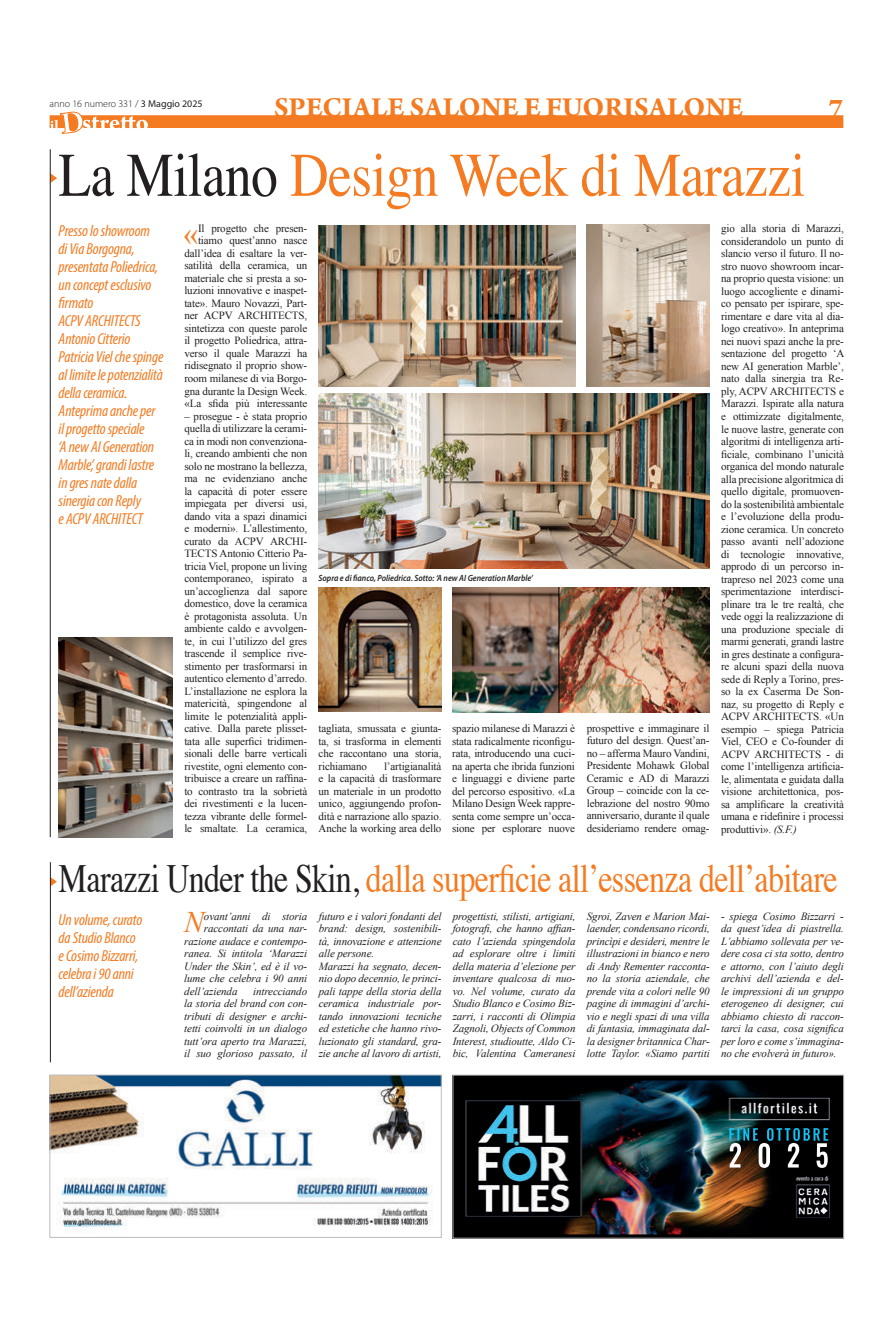
<style>
.page{position:relative;width:893px;height:1333px;background:#fff}
.page>*{position:absolute;margin:0;border:0;box-sizing:border-box;transform-origin:0 0}
.t1{font:62px "Times";letter-spacing:-.01em;color:#f47b21;scale:.86 1}
.t2{font:40px "Times";letter-spacing:-.02em;color:#f47b21;scale:.8 1}
.t3{font:29.9px "Times New Roman";color:#f47b21}
.t4{font:italic 29.9px "Times New Roman";color:#f47b21}
.t5{font:700 29px "Arno Pro";color:#f47b21}
.t6{font:italic condensed 16px/18px "Myriad Pro";letter-spacing:-.01em;color:#f47b21}
.t7{font:11px/12.5px "Times New Roman";letter-spacing:-.01em;color:#231f20;text-align:justify}
.t8{font:italic 11px/12.5px "Times New Roman";letter-spacing:-.01em;color:#231f20;text-align:justify}
.t9{font:300 10px "Myriad Pro";color:#231f20}
.t10{font:italic 600 9px "Myriad Pro";color:#231f20;scale:.9 1}
.s1{font-weight:400}
.s2{color:#231f20}
.s3{font-style:italic}
</style>
<div class="page">
<div style="left:50px;top:115px;width:793px;height:13px;background:#f47b21"></div>
<svg style="left:50px;top:111px;width:98px;height:23px"></svg>
<svg style="left:51px;top:174px;width:6px;height:9px"></svg>
<hr style="left:50px;top:149px;width:1px;height:688px;background:#231f20">
<svg style="left:51px;top:877px;width:6px;height:9px"></svg>
<hr style="left:50px;top:862px;width:1px;height:200px;background:#231f20">
<img style="left:318px;top:393px;width:392px;height:175px">
<img style="left:318px;top:225px;width:257px;height:162px">
<img style="left:318px;top:587px;width:123px;height:124px">
<img style="left:587px;top:224px;width:123px;height:163px">
<img style="left:59px;top:637px;width:114px;height:200px">
<img style="left:453px;top:587px;width:257px;height:125px">
<img style="left:52px;top:1076px;width:388px;height:151px">
<div style="left:50px;top:1074px;width:392px;height:163px;border:1px solid #bcbdc0"></div>
<img style="left:455px;top:1076px;width:387px;height:160px">
<div style="left:453px;top:1074px;width:391px;height:164px;border:1px solid #bcbdc0"></div>
<svg style="left:729px;top:1127px;width:99px;height:40px;background:#33484c"></svg>
<p class="t9" style="left:50px;top:98px;width:155px">anno 16 numero 331 / <span class="s1">3 Maggio 2025</span></p>
<h3 class="t5" style="left:274px;top:90px;width:471px">SPECIALE SALONE E FUORISALONE</h3>
<h3 class="t5" style="left:829px;top:91px;width:16px">7</h3>
<h1 class="t1" style="left:59px;top:117px;width:870px"><span class="s2">La Milano</span> Design Week di Marazzi</h1>
<p class="t6" style="left:59px;top:222px;width:106px">Presso lo showroom<br>di Via Borgogna, presentata Poliedrica, un concept esclusivo firmato<br>ACPV ARCHITECTS<br>Antonio Citterio<br>Patricia Viel che spinge al limite le potenzialità della ceramica.<br>Anteprima anche per il progetto speciale<br>‘A new AI Generation<br>Marble’, grandi lastre in gres nate dalla sinergia con Reply<br>e ACPV ARCHITECT</p>
<p class="t7" style="left:184px;top:222px;width:124px;text-align:right">Il progetto che presen&shy;tiamo quest’anno nasce dall’idea di esaltare la ver&shy;satilità della ceramica, un materiale che si presta a so&shy;luzioni innovative e inaspet&shy;tate». Mauro Novazzi, Part&shy;ner ACPV ARCHITECTS, sintetizza con queste parole il progetto Poliedrica, attra&shy;verso il quale Marazzi ha ridisegnato il proprio show&shy;room milanese di via Borgo&shy;gna durante la Design Week. «La sfida più interessante</p>
<p class="t7" style="left:184px;top:409px;width:124px">– prosegue - è stata proprio quella di utilizzare la cerami&shy;ca in modi non convenziona&shy;li, creando ambienti che non solo ne mostrano la bellezza, ma ne evidenziano anche la capacità di poter essere impiegata per diversi usi, dando vita a spazi dinamici e moderni». L’allestimento, curato da ACPV ARCHI-TECTS Antonio Citterio Pa&shy;tricia Viel, propone un living contemporaneo, ispirato a un’accoglienza dal sapore domestico, dove la ceramica è protagonista assoluta. Un ambiente caldo e avvolgen&shy;te, in cui l’utilizzo del gres trascende il semplice rive&shy;stimento per trasformarsi in autentico elemento d’arredo.<br>L’installazione ne esplora la matericità, spingendone al limite le potenzialità appli&shy;cative. Dalla parete plisset&shy;tata alle superfici tridimen&shy;sionali delle barre verticali rivestite, ogni elemento con&shy;tribuisce a creare un raffina&shy;to contrasto tra la sobrietà dei rivestimenti e la lucen&shy;tezza vibrante delle formel&shy;le smaltate. La ceramica,</p>
<h3 class="t3" style="left:183px;top:217px;width:16px">«</h3>
<p class="t10" style="left:318px;top:572px;width:240px">Sopra e di fianco, Poliedrica. Sotto: ‘A new AI Generation Marble’</p>
<p class="t7" style="left:319px;top:722px;width:124px">tagliata, smussata e giunta&shy;ta, si trasforma in elementi che raccontano una storia, richiamano</p>
<p class="t7" style="left:319px;top:759px;width:124px;text-indent:65px">l’artigianalità e la capacità di trasformare un materiale in un prodotto unico, aggiungendo profon&shy;dità e narrazione allo spazio.<br>Anche la working area dello</p>
<p class="t7" style="left:452px;top:722px;width:124px">spazio milanese di Marazzi è stata radicalmente riconfigu&shy;rata, introducendo una cuci&shy;na aperta che ibrida funzioni e linguaggi e diviene parte del percorso espositivo. «La Milano Design Week rappre&shy;senta come sempre un’occa&shy;sione per esplorare nuove</p>
<p class="t7" style="left:587px;top:721px;width:124px">prospettive e immaginare il futuro del design. Quest’an&shy;no – afferma Mauro Vandini, Presidente Mohawk Global Ceramic e AD di Marazzi Group – coincide con la ce&shy;lebrazione del nostro 90mo anniversario, durante il quale desideriamo rendere omag-</p>
<p class="t7" style="left:721px;top:222px;width:125px">gio alla storia di Marazzi, considerandolo un punto di slancio verso il futuro. Il no&shy;stro nuovo showroom incar&shy;na proprio questa visione: un luogo accogliente e dinami&shy;co pensato per ispirare, spe&shy;rimentare e dare vita al dia&shy;logo creativo». In anteprima nei nuovi spazi anche la pre&shy;sentazione del progetto ‘A new AI generation Marble’, nato dalla sinergia tra Re&shy;ply, ACPV ARCHITECTS e Marazzi. Ispirate alla natura e ottimizzate digitalmente, le nuove lastre, generate con algoritmi di intelligenza arti&shy;ficiale, combinano l’unicità organica del mondo naturale alla precisione algoritmica di quello digitale, promuoven&shy;do la sostenibilità ambientale e l’evoluzione della produ&shy;zione ceramica. Un concreto passo avanti nell’adozione di tecnologie innovative, approdo di un percorso in&shy;trapreso nel 2023 come una sperimentazione interdisci&shy;plinare tra le tre realtà, che vede oggi la realizzazione di una produzione speciale di marmi generati, grandi lastre in gres destinate a configura&shy;re alcuni spazi della nuova sede di Reply a Torino, pres&shy;so la ex Caserma De Son&shy;naz, su progetto di Reply e ACPV ARCHITECTS. «Un esempio – spiega Patricia Viel, CEO e Co-founder di ACPV ARCHITECTS - di come l’intelligenza artificia&shy;le, alimentata e guidata dalla visione architettonica, pos&shy;sa amplificare la creatività umana e ridefinire i processi produttivi». <span class="s3">(S.F.)</span></p>
<h2 class="t2" style="left:59px;top:841px;width:975px"><span class="s2">Marazzi Under the Skin,</span> dalla superficie all’essenza dell’abitare</h2>
<h3 class="t6" style="left:59px;top:910px;width:85px">Un volume, curato da Studio Blanco e Cosimo Bizzarri, celebra i 90 anni dell’azienda</h3>
<p class="t8" style="left:319px;top:909px;width:124px;text-align:left">futuro e i valori fondanti del brand: design, sostenibili&shy;tà, innovazione e attenzione alle persone.<br>Marazzi ha segnato, decen&shy;nio dopo decennio, le princi&shy;pali tappe della storia della ceramica industriale por&shy;tando innovazioni tecniche ed estetiche che hanno rivo&shy;luzionato gli standard, gra&shy;zie anche al lavoro di artisti,</p>
<p class="t8" style="left:453px;top:909px;width:124px">progettisti, stilisti, artigiani, fotografi, che hanno affian&shy;cato l’azienda spingendola ad esplorare oltre i limiti della materia d’elezione per inventare qualcosa di nuo&shy;vo. Nel volume, curato da Studio Blanco e Cosimo Biz&shy;zarri, i racconti di Olimpia Zagnoli, Objects of Common Interest, studioutte, Aldo Ci&shy;bic, Valentina Cameranesi</p>
<p class="t8" style="left:587px;top:909px;width:124px">Sgroi, Zaven e Marion Mai&shy;laender, condensano ricordi, princìpi e desideri, mentre le illustrazioni in bianco e nero di Andy Rementer racconta&shy;no la storia aziendale, che prende vita a colori nelle 90 pagine di immagini d’archi&shy;vio e negli spazi di una villa di fantasia, immaginata dal&shy;la designer britannica Char&shy;lotte Taylor. «Siamo partiti</p>
<p class="t8" style="left:721px;top:909px;width:124px">- spiega Cosimo Bizzarri - da quest’idea di piastrella.<br>L’abbiamo sollevata per ve&shy;dere cosa ci sta sotto, dentro e attorno, con l’aiuto degli archivi dell’azienda e del&shy;le impressioni di un gruppo eterogeneo di designer, cui abbiamo chiesto di raccon&shy;tarci la casa, cosa significa per loro e come s’immagina&shy;no che evolverà in futuro».</p>
<p class="t8" style="left:204px;top:909px;width:105px">ovant’anni di storia</p>
<p class="t8" style="left:204px;top:922px;width:105px">raccontati da una nar-</p>
<p class="t8" style="left:184px;top:934px;width:124px">razione audace e contempo-</p>
<p class="t8" style="left:184px;top:947px;width:124px">ranea. Si intitola ‘Marazzi</p>
<p class="t8" style="left:184px;top:959px;width:124px">Under the Skin’, ed è il vo-</p>
<p class="t8" style="left:184px;top:972px;width:124px">lume che celebra i 90 anni</p>
<p class="t8" style="left:184px;top:984px;width:55px">dell’azienda</p>
<h3 class="t4" style="left:184px;top:901px;width:21px">N</h3>
<p class="t8" style="left:184px;top:984px;width:124px;text-indent:69px">intrecciando la storia del brand con con&shy;tributi di designer e archi&shy;tetti coinvolti in un dialogo tutt’ora aperto tra Marazzi, il suo glorioso passato, il</p>
</div>
